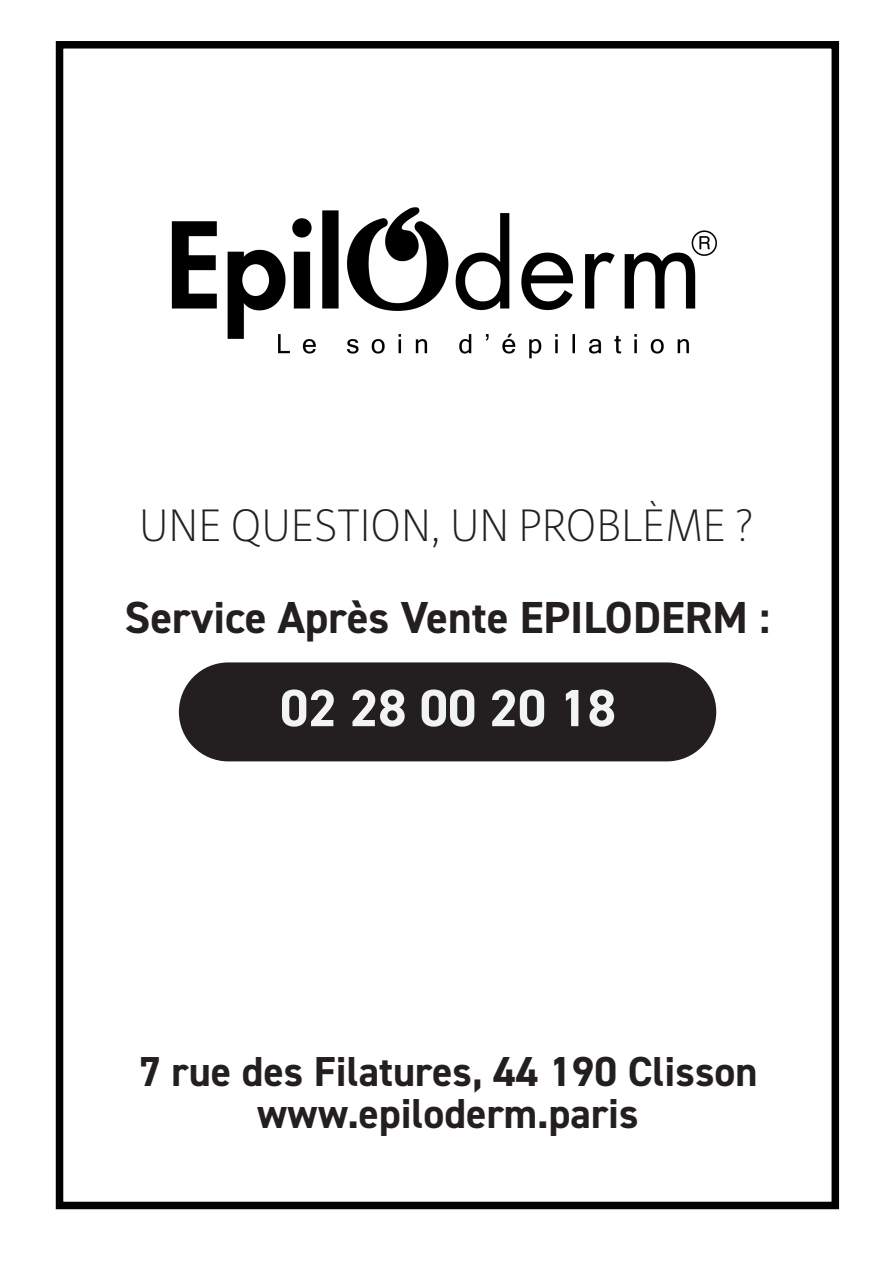
<style>
.page{position:relative;width:893px;height:1263px;background:#fff}
.page>*{position:absolute;margin:0;border:0;box-sizing:border-box;transform-origin:0 0}
.t1{font:700 52.5px "DIN2014";color:#f2f3f4}
.t2{font:700 45px "DIN2014";color:#231f20}
.t3{font:300 45px "Kardinal";color:#231f20}
.t4{font:700 42px/42px "DIN2014";color:#231f20;text-align:center}
</style>
<div class="page">
<div style="left:179px;top:662px;width:537px;height:99px;background:#231f20;border-radius:49px"></div>
<img style="left:171px;top:207px;width:546px;height:152px">
<div style="left:56px;top:41px;width:783px;height:1168px;border:8px solid #000001"></div>
<p class="t3" style="left:139px;top:493px;width:616px">UNE QUESTION, UN PROBLÈME ?</p>
<p class="t2" style="left:125px;top:587px;width:647px">Service Après Vente EPILODERM :</p>
<p class="t1" style="left:280px;top:673px;width:337px">02 28 00 20 18</p>
<p class="t4" style="left:138px;top:1050px;width:621px">7 rue des Filatures, 44 190 Clisson www.epiloderm.paris</p>
</div>
